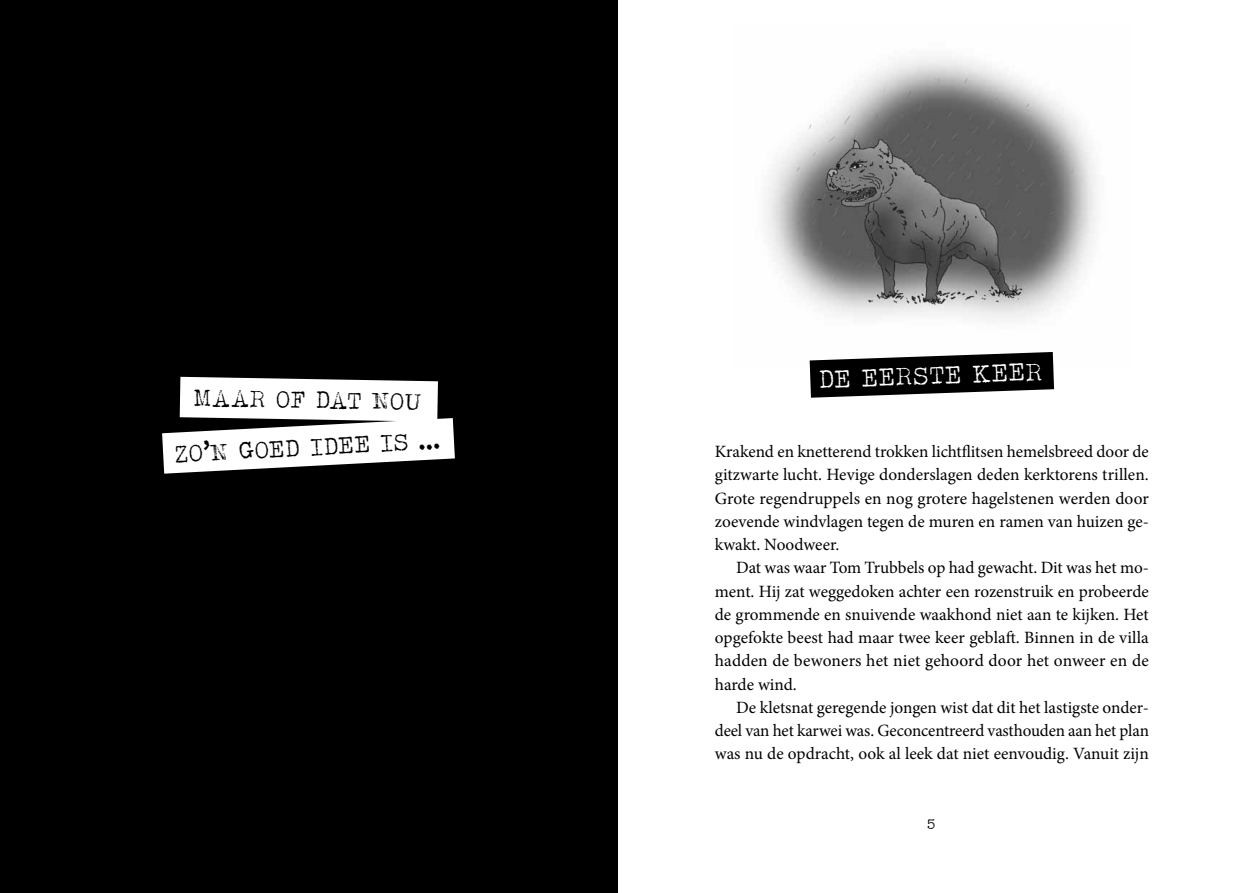
<style>
.page{position:relative;width:1234px;height:893px;background:#fff}
.page>*{position:absolute;margin:0;border:0;box-sizing:border-box;transform-origin:0 0}
.t1{font:25.65px "Albertsthal Typewriter";color:#fff}
.t2{font:24.45px "Albertsthal Typewriter";color:#000}
.t3{font:17.25px/23.2px "Minion Pro";color:#000;text-align:justify}
.t4{font:15px "Albertsthal Typewriter";color:#000}
</style>
<div class="page">
<div style="left:0;top:0;width:617px;height:893px;background:#000"></div>
<svg style="left:162px;top:377px;width:293px;height:97px"></svg>
<img style="left:766px;top:57px;width:330px;height:311px">
<svg style="left:809px;top:352px;width:244px;height:46px"></svg>
<h2 class="t2" style="left:195px;top:383px;width:230px;rotate:1deg">MAAR OF DAT NOU</h2>
<h2 class="t2" style="left:175px;top:440px;width:267px;rotate:-3deg">ZO’N GOED IDEE IS ...</h2>
<h1 class="t1" style="left:819px;top:364px;width:225px;rotate:-2deg">DE EERSTE KEER</h1>
<p class="t3" style="left:714px;top:440px;width:435px">Krakend en knetterend trokken lichtflitsen hemelsbreed door de gitzwarte lucht. Hevige donderslagen deden kerktorens trillen.<br>Grote regendruppels en nog grotere hagelstenen werden door zoevende windvlagen tegen de muren en ramen van huizen ge&shy;kwakt. Noodweer.</p>
<p class="t3" style="left:714px;top:556px;width:435px;text-indent:21px">Dat was waar Tom Trubbels op had gewacht. Dit was het mo&shy;ment. Hij zat weggedoken achter een rozenstruik en probeerde de grommende en snuivende waakhond niet aan te kijken. Het opgefokte beest had maar twee keer geblaft. Binnen in de villa hadden de bewoners het niet gehoord door het onweer en de harde wind.</p>
<p class="t3" style="left:714px;top:696px;width:435px;text-indent:21px">De kletsnat geregende jongen wist dat dit het lastigste onder&shy;deel van het karwei was. Geconcentreerd vasthouden aan het plan was nu de opdracht, ook al leek dat niet eenvoudig. Vanuit zijn</p>
<p class="t4" style="left:927px;top:815px;width:9px">5</p>
</div>
